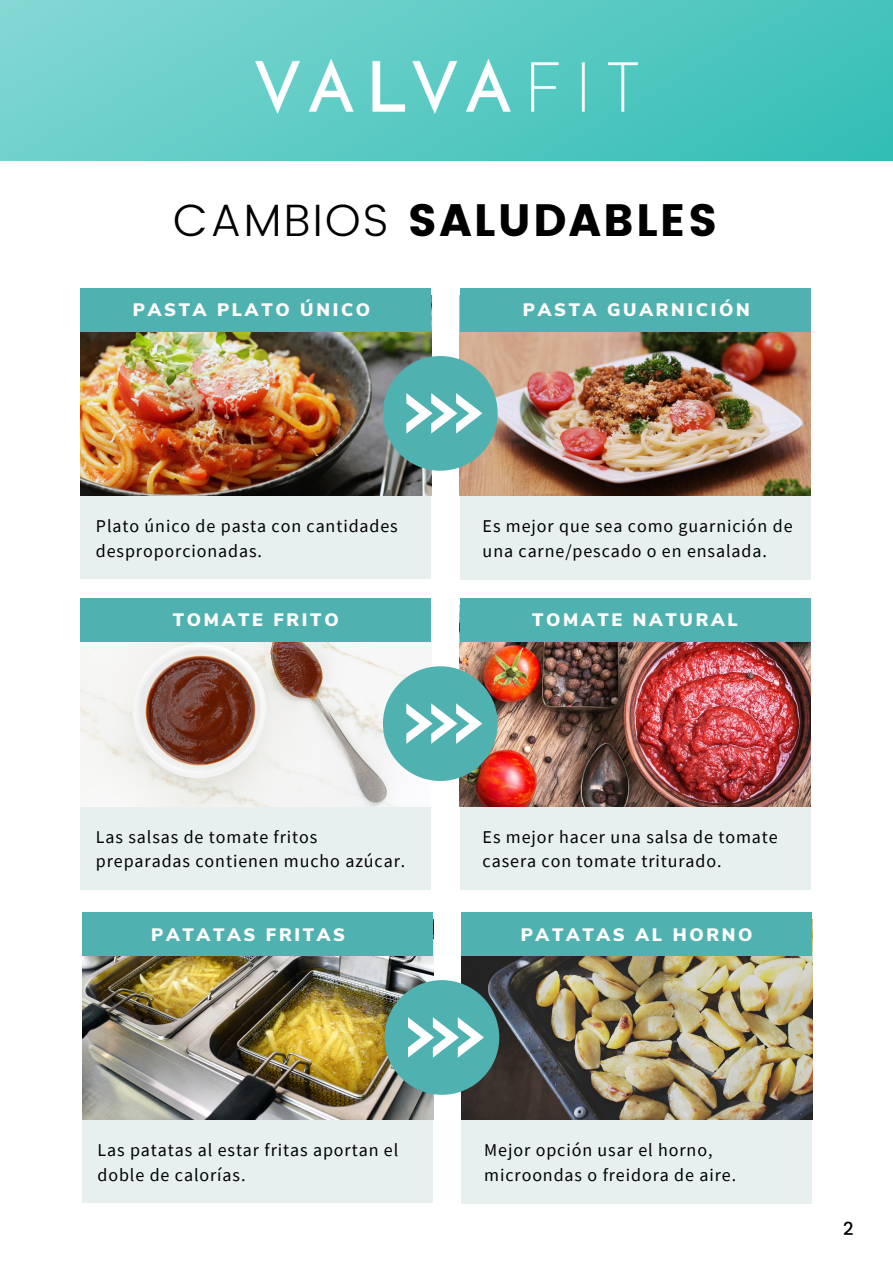
<style>
.page{position:relative;width:893px;height:1264px;background:#fff}
.page>*{position:absolute;margin:0;border:0;box-sizing:border-box;transform-origin:0 0}
.t1{font:45.3px "Poppins";letter-spacing:.05em;color:#000}
.t2{font:18px/24.8px "Source Sans Pro";letter-spacing:.05em;color:#000}
.t3{font:900 18px "Nunito Sans";letter-spacing:.15em;color:#fff}
.t4{font:500 18px "Poppins";color:#000}
.s1{font-weight:300}
</style>
<div class="page">
<div style="left:460px;top:296px;width:350px;height:283px;background:#e8efef"></div>
<img style="left:460px;top:332px;width:350px;height:164px">
<div style="left:460px;top:288px;width:350px;height:44px;background:#50b2b0"></div>
<div style="left:80px;top:295px;width:351px;height:284px;background:#e8efef"></div>
<img style="left:80px;top:295px;width:351px;height:201px">
<div style="left:81px;top:288px;width:350px;height:44px;background:#50b2b0"></div>
<div style="left:383px;top:356px;width:114px;height:114px;background:#50b2b0;border-radius:50%"></div>
<svg style="left:406px;top:393px;width:76px;height:40px"></svg>
<div style="left:80px;top:606px;width:351px;height:283px;background:#e8efef"></div>
<img style="left:80px;top:606px;width:351px;height:200px">
<div style="left:81px;top:598px;width:350px;height:44px;background:#50b2b0"></div>
<div style="left:460px;top:606px;width:350px;height:283px;background:#e8efef"></div>
<img style="left:460px;top:642px;width:350px;height:164px">
<div style="left:460px;top:598px;width:350px;height:44px;background:#50b2b0"></div>
<div style="left:383px;top:666px;width:114px;height:115px;background:#50b2b0;border-radius:50%"></div>
<svg style="left:406px;top:703px;width:76px;height:40px"></svg>
<div style="left:82px;top:919px;width:351px;height:283px;background:#e8efef"></div>
<img style="left:82px;top:956px;width:351px;height:163px">
<div style="left:82px;top:912px;width:351px;height:44px;background:#50b2b0"></div>
<div style="left:461px;top:920px;width:351px;height:283px;background:#e8efef"></div>
<img style="left:461px;top:956px;width:351px;height:163px">
<div style="left:461px;top:912px;width:351px;height:44px;background:#50b2b0"></div>
<div style="left:384px;top:980px;width:115px;height:114px;background:#50b2b0;border-radius:50%"></div>
<svg style="left:408px;top:1017px;width:76px;height:40px"></svg>
<div style="left:1px;top:0;width:891px;height:161px;background:linear-gradient(to right,#7cd5d0,#3cc1b9)"></div>
<img style="left:115px;top:44px;width:662px;height:91px">
<h1 class="t1" style="left:173px;top:193px;width:546px"><span class="s1">CAMBIOS</span> SALUDABLES</h1>
<p class="t3" style="left:133px;top:297px;width:239px">PASTA PLATO ÚNICO</p>
<p class="t3" style="left:523px;top:297px;width:228px">PASTA GUARNICIÓN</p>
<p class="t2" style="left:96px;top:513px;width:303px">Plato único de pasta con cantidades desproporcionadas.</p>
<p class="t2" style="left:482px;top:513px;width:311px">Es mejor que sea como guarnición de una carne/pescado o en ensalada.</p>
<p class="t3" style="left:173px;top:607px;width:167px">TOMATE FRITO</p>
<p class="t3" style="left:532px;top:607px;width:207px">TOMATE NATURAL</p>
<p class="t2" style="left:96px;top:823px;width:311px">Las salsas de tomate fritos preparadas contienen mucho azúcar.</p>
<p class="t2" style="left:482px;top:823px;width:296px">Es mejor hacer una salsa de tomate casera con tomate triturado.</p>
<p class="t3" style="left:151px;top:922px;width:195px">PATATAS FRITAS</p>
<p class="t3" style="left:520px;top:922px;width:233px">PATATAS AL HORNO</p>
<p class="t2" style="left:97px;top:1137px;width:302px">Las patatas al estar fritas aportan el doble de calorías.</p>
<p class="t2" style="left:484px;top:1137px;width:253px">Mejor opción usar el horno, microondas o freidora de aire.</p>
<p class="t4" style="left:843px;top:1215px;width:12px">2</p>
</div>
